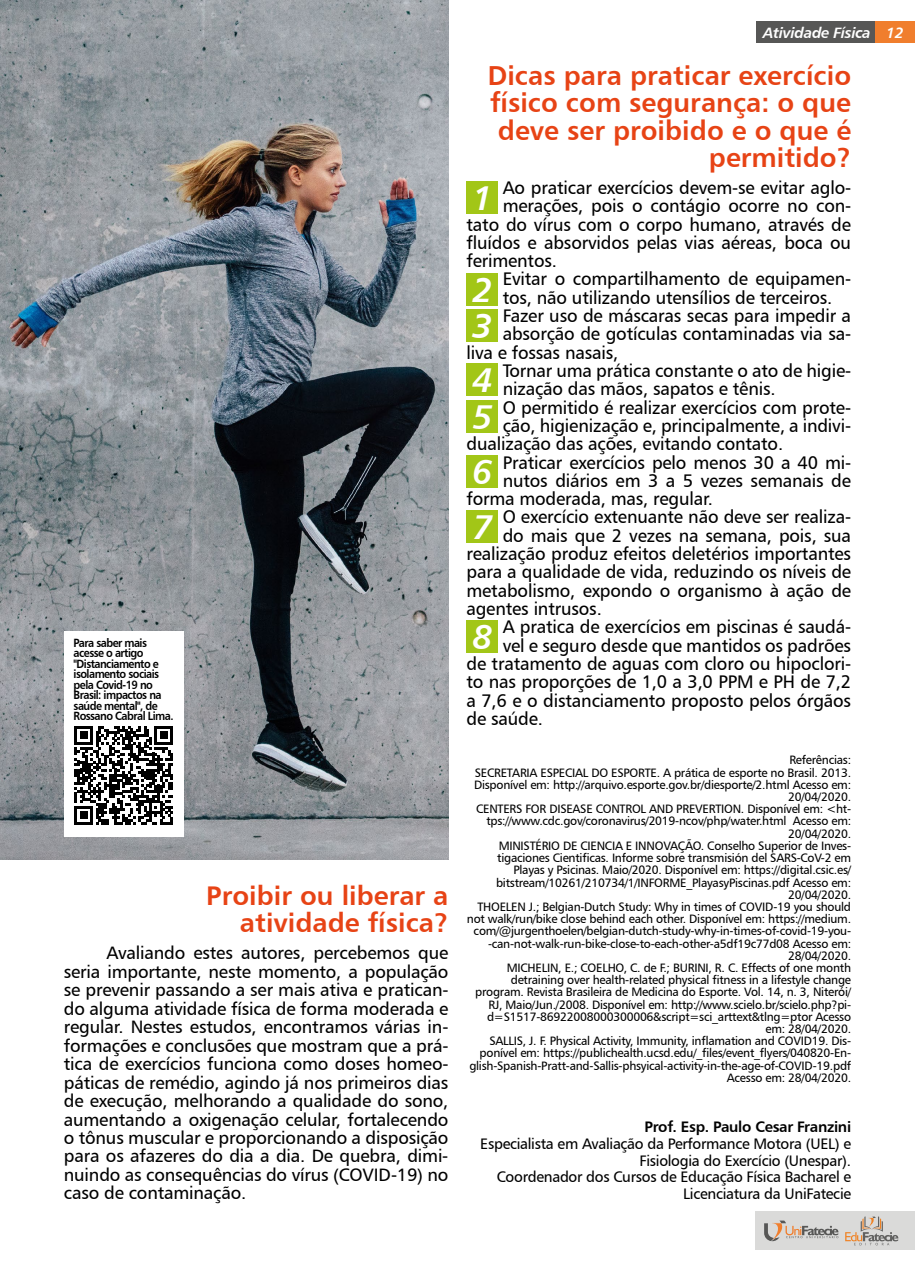
<style>
.page{position:relative;width:915px;height:1263px;background:#fff}
.page>*{position:absolute;margin:0;border:0;box-sizing:border-box;transform-origin:0 0}
.t1{font:34.5px/36.8px "Humanist 777 BT Bold Italic B";color:#fff}
.t2{font:27.45px/27.5px "Humanist 777 BT Bold B";color:#e74315;text-align:right}
.t3{font:27px/27.5px "Humanist 777 BT Bold B";color:#e74315;text-align:right}
.t4{font:18.3px "Humanist 777 BT Roman B";letter-spacing:-.01em;color:#000}
.t5{font:18px/18.5px "Humanist 777 BT Roman B";letter-spacing:-.01em;color:#000;text-align:justify}
.t6{font:15.3px/16.8px "Humanist 777 BT Roman B";letter-spacing:-.02em;color:#000;text-align:right}
.t7{font:15.3px "Humanist 777 BT Bold B";letter-spacing:-.02em;color:#000}
.t8{font:15px "Humanist 777 BT Bold Italic B";letter-spacing:-.02em;color:#fff}
.t9{font:12.15px/12.1px "Humanist 777 BT Roman B";letter-spacing:-.02em;color:#000;text-align:right}
.t10{font:12px/10.5px "Humanist 777 BT Bold B";letter-spacing:-.05em;color:#000;scale:.9 1}
</style>
<div class="page">
<div style="left:466px;top:181px;width:32px;height:33px;background:#a2c617"></div>
<div style="left:466px;top:273px;width:32px;height:32px;background:#a2c617"></div>
<div style="left:466px;top:310px;width:32px;height:32px;background:#a2c617"></div>
<div style="left:466px;top:363px;width:32px;height:33px;background:#a2c617"></div>
<div style="left:466px;top:400px;width:32px;height:33px;background:#a2c617"></div>
<div style="left:466px;top:455px;width:32px;height:33px;background:#a2c617"></div>
<div style="left:466px;top:510px;width:32px;height:32px;background:#a2c617"></div>
<div style="left:466px;top:620px;width:32px;height:33px;background:#a2c617"></div>
<img style="left:0;top:0;width:448px;height:859px">
<div style="left:755px;top:1211px;width:159px;height:39px;background:#dadad9"></div>
<svg style="left:764px;top:1220px;width:74px;height:21px"></svg>
<svg style="left:845px;top:1216px;width:53px;height:29px"></svg>
<div style="left:874px;top:21px;width:40px;height:22px;background:#f07e2d"></div>
<div style="left:756px;top:21px;width:118px;height:22px;background:#575756"></div>
<div style="left:64px;top:631px;width:120px;height:206px;background:#fff"></div>
<svg style="left:74px;top:726px;width:99px;height:98px"></svg>
<p class="t10" style="left:74px;top:637px;width:112px">Para saber mais acesse o artigo "Distanciamento e isolamento sociais pela Covid-19 no<br>Brasil: impactos na saúde mental", de<br>Rossano Cabral Lima.</p>
<h3 class="t3" style="left:206px;top:881px;width:244px">Proibir ou liberar a atividade física?</h3>
<p class="t5" style="left:64px;top:943px;width:386px;text-indent:43px">Avaliando estes autores, percebemos que seria importante, neste momento, a população se prevenir passando a ser mais ativa e pratican&shy;do alguma atividade física de forma moderada e regular. Nestes estudos, encontramos várias in&shy;formações e conclusões que mostram que a prá&shy;tica de exercícios funciona como doses homeo&shy;páticas de remédio, agindo já nos primeiros dias de execução, melhorando a qualidade do sono, aumentando a oxigenação celular, fortalecendo o tônus muscular e proporcionando a disposição para os afazeres do dia a dia. De quebra, dimi&shy;nuindo as consequências do vírus (COVID-19) no caso de contaminação.</p>
<p class="t8" style="left:762px;top:23px;width:142px">Atividade Física 12</p>
<h2 class="t2" style="left:488px;top:61px;width:364px">Dicas para praticar exercício físico com segurança: o que deve ser proibido e o que é permitido?</h2>
<h3 class="t4" style="left:502px;top:176px;width:350px">Ao praticar exercícios devem-se evitar aglo-</h3>
<h3 class="t4" style="left:502px;top:194px;width:350px">merações, pois o contágio ocorre no con-</h3>
<h3 class="t4" style="left:466px;top:213px;width:386px">tato do vírus com o corpo humano, através de</h3>
<h3 class="t4" style="left:466px;top:231px;width:386px">fluídos e absorvidos pelas vias aéreas, boca ou</h3>
<h3 class="t4" style="left:466px;top:249px;width:92px">ferimentos.</h3>
<h3 class="t4" style="left:502px;top:268px;width:350px">Evitar o compartilhamento de equipamen-</h3>
<h3 class="t4" style="left:502px;top:286px;width:331px">tos, não utilizando utensílios de terceiros.</h3>
<h3 class="t4" style="left:502px;top:304px;width:350px">Fazer uso de máscaras secas para impedir a</h3>
<h3 class="t4" style="left:502px;top:323px;width:350px">absorção de gotículas contaminadas via sa-</h3>
<h3 class="t4" style="left:466px;top:341px;width:153px">liva e fossas nasais,</h3>
<h3 class="t4" style="left:502px;top:359px;width:350px">Tornar uma prática constante o ato de higie-</h3>
<h3 class="t4" style="left:502px;top:378px;width:274px">nização das mãos, sapatos e tênis.</h3>
<h3 class="t4" style="left:502px;top:396px;width:350px">O permitido é realizar exercícios com prote-</h3>
<h3 class="t4" style="left:502px;top:414px;width:350px">ção, higienização e, principalmente, a indivi-</h3>
<h3 class="t4" style="left:466px;top:432px;width:318px">dualização das ações, evitando contato.</h3>
<h3 class="t4" style="left:502px;top:451px;width:350px">Praticar exercícios pelo menos 30 a 40 mi-</h3>
<h3 class="t4" style="left:502px;top:469px;width:350px">nutos diários em 3 a 5 vezes semanais de</h3>
<h3 class="t4" style="left:466px;top:487px;width:248px">forma moderada, mas, regular.</h3>
<h3 class="t4" style="left:502px;top:506px;width:350px">O exercício extenuante não deve ser realiza-</h3>
<h3 class="t4" style="left:502px;top:524px;width:350px">do mais que 2 vezes na semana, pois, sua</h3>
<h3 class="t4" style="left:466px;top:542px;width:386px">realização produz efeitos deletérios importantes</h3>
<h3 class="t4" style="left:466px;top:561px;width:386px">para a qualidade de vida, reduzindo os níveis de</h3>
<h3 class="t4" style="left:466px;top:579px;width:386px">metabolismo, expondo o organismo à ação de</h3>
<h3 class="t4" style="left:466px;top:597px;width:137px">agentes intrusos.</h3>
<h3 class="t4" style="left:502px;top:615px;width:350px">A pratica de exercícios em piscinas é saudá-</h3>
<h3 class="t4" style="left:502px;top:634px;width:350px">vel e seguro desde que mantidos os padrões</h3>
<h3 class="t4" style="left:466px;top:652px;width:386px">de tratamento de aguas com cloro ou hipoclori-</h3>
<h3 class="t4" style="left:466px;top:670px;width:386px">to nas proporções de 1,0 a 3,0 PPM e PH de 7,2</h3>
<h3 class="t4" style="left:466px;top:689px;width:386px">a 7,6 e o distanciamento proposto pelos órgãos</h3>
<h3 class="t4" style="left:466px;top:707px;width:78px">de saúde.</h3>
<p class="t9" style="left:466px;top:754px;width:385px">Referências:<br>SECRETARIA ESPECIAL DO ESPORTE. A prática de esporte no Brasil. 2013.<br>Disponível em: http://arquivo.esporte.gov.br/diesporte/2.html Acesso em:<br>20/04/2020.<br>CENTERS FOR DISEASE CONTROL AND PREVERTION. Disponível em: &lt;ht&shy;tps://www.cdc.gov/coronavirus/2019-ncov/php/water.html Acesso em:<br>20/04/2020.<br>MINISTÉRIO DE CIENCIA E INNOVAÇÃO. Conselho Superior de Inves&shy;tigaciones Cientificas. Informe sobre transmisión del SARS-CoV-2 em Playas y Psicinas. Maio/2020. Disponível em: https://digital.csic.es/ bitstream/10261/210734/1/INFORME_PlayasyPiscinas.pdf Acesso em:<br>20/04/2020.<br>THOELEN J.; Belgian-Dutch Study: Why in times of COVID-19 you should not walk/run/bike close behind each other. Disponível em: https://medium. com/@jurgenthoelen/belgian-dutch-study-why-in-times-of-covid-19-you--can-not-walk-run-bike-close-to-each-other-a5df19c77d08 Acesso em:<br>28/04/2020.<br>MICHELIN, E.; COELHO, C. de F.; BURINI, R. C. Effects of one month detraining over health-related physical fitness in a lifestyle change program. Revista Brasileira de Medicina do Esporte. Vol. 14, n. 3, Niterói/ RJ, Maio/Jun./2008. Disponível em: http://www.scielo.br/scielo.php?pi&shy;d=S1517-86922008000300006&amp;script=sci_arttext&amp;tlng=ptor Acesso em: 28/04/2020.<br>SALLIS, J. F. Physical Activity, Immunity, inflamation and COVID19. Dis&shy;ponível em: https://publichealth.ucsd.edu/_files/event_flyers/040820-En&shy;glish-Spanish-Pratt-and-Sallis-phsyical-activity-in-the-age-of-COVID-19.pdf Acesso em: 28/04/2020.</p>
<p class="t7" style="left:644px;top:1117px;width:208px">Prof. Esp. Paulo Cesar Franzini</p>
<p class="t6" style="left:480px;top:1135px;width:372px">Especialista em Avaliação da Performance Motora (UEL) e Fisiologia do Exercício (Unespar).<br>Coordenador dos Cursos de Educação Física Bacharel e Licenciatura da UniFatecie</p>
<h1 class="t1" style="left:472px;top:179px;width:22px">1</h1>
<h1 class="t1" style="left:472px;top:270px;width:22px">2<br>3</h1>
<h1 class="t1" style="left:472px;top:361px;width:22px">4<br>5</h1>
<h1 class="t1" style="left:472px;top:443px;width:22px;line-height:54.9px">6<br>7</h1>
<h1 class="t1" style="left:472px;top:618px;width:22px">8</h1>
</div>
